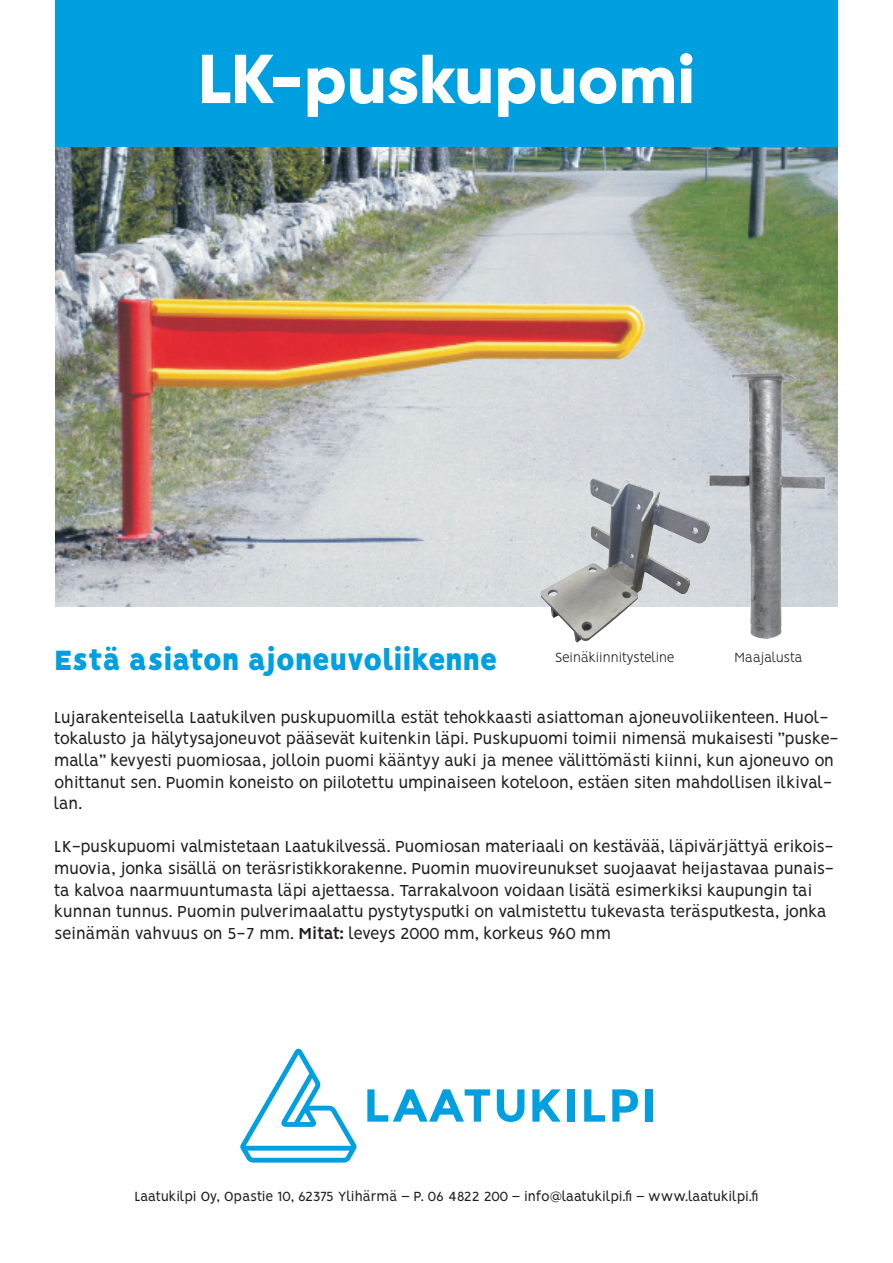
<style>
.page{position:relative;width:893px;height:1263px;background:#fff}
.page>*{position:absolute;margin:0;border:0;box-sizing:border-box;transform-origin:0 0}
.t1{font:800 69px "Gilroy";color:#fff}
.t2{font:900 31.5px "Vision";letter-spacing:-.02em;color:#009fdf}
.t3{font:18px/21.6px "Vision";letter-spacing:-.03em;color:#231f20}
.t4{font:15px "Vision";letter-spacing:-.02em;color:#231f20}
.t5{font:300 15px "Vision";letter-spacing:-.01em;color:#231f20}
.s1{font-weight:700}
</style>
<div class="page">
<img style="left:55px;top:146px;width:783px;height:460px">
<div style="left:0;top:0;width:893px;height:146px;background:#009fdf"></div>
<div style="left:0;top:0;width:54px;height:624px;background:#fff"></div>
<div style="left:839px;top:0;width:54px;height:631px;background:#fff"></div>
<svg style="left:367px;top:1089px;width:123px;height:32px"></svg>
<svg style="left:497px;top:1089px;width:27px;height:33px"></svg>
<svg style="left:532px;top:1089px;width:29px;height:32px"></svg>
<div style="left:567px;top:1089px;width:7px;height:32px;background:#009fdf"></div>
<svg style="left:584px;top:1089px;width:21px;height:32px"></svg>
<svg style="left:612px;top:1089px;width:26px;height:32px"></svg>
<div style="left:645px;top:1089px;width:8px;height:32px;background:#009fdf"></div>
<svg style="left:240px;top:1049px;width:117px;height:113px"></svg>
<img style="left:539px;top:477px;width:153px;height:166px">
<img style="left:692px;top:326px;width:146px;height:313px">
<p class="t1" style="left:198px;top:35px;width:499px">LK-puskupuomi</p>
<p class="t2" style="left:54px;top:640px;width:445px">Estä asiaton ajoneuvoliikenne</p>
<p class="t5" style="left:555px;top:649px;width:121px">Seinäkiinnitysteline</p>
<p class="t5" style="left:734px;top:649px;width:70px">Maajalusta</p>
<p class="t3" style="left:54px;top:708px;width:786px">Lujarakenteisella Laatukilven puskupuomilla estät tehokkaasti asiattoman ajoneuvoliikenteen. Huol&shy;tokalusto ja hälytysajoneuvot pääsevät kuitenkin läpi. Puskupuomi toimii nimensä mukaisesti ”puske&shy;malla” kevyesti puomiosaa, jolloin puomi kääntyy auki ja menee välittömästi kiinni, kun ajoneuvo on ohittanut sen. Puomin koneisto on piilotettu umpinaiseen koteloon, estäen siten mahdollisen ilkival&shy;lan.</p>
<p class="t3" style="left:54px;top:838px;width:781px">LK-puskupuomi valmistetaan Laatukilvessä. Puomiosan materiaali on kestävää, läpivärjättyä erikois&shy;muovia, jonka sisällä on teräsristikkorakenne. Puomin muovireunukset suojaavat heijastavaa punais&shy;ta kalvoa naarmuuntumasta läpi ajettaessa. Tarrakalvoon voidaan lisätä esimerkiksi kaupungin tai kunnan tunnus. Puomin pulverimaalattu pystytysputki on valmistettu tukevasta teräsputkesta, jonka seinämän vahvuus on 5-7 mm. <span class="s1">Mitat:</span> leveys 2000 mm, korkeus 960 mm</p>
<p class="t4" style="left:134px;top:1187px;width:626px">Laatukilpi Oy, Opastie 10, 62375 Ylihärmä – P. 06 4822 200 – info@laatukilpi.fi – www.laatukilpi.fi</p>
</div>
